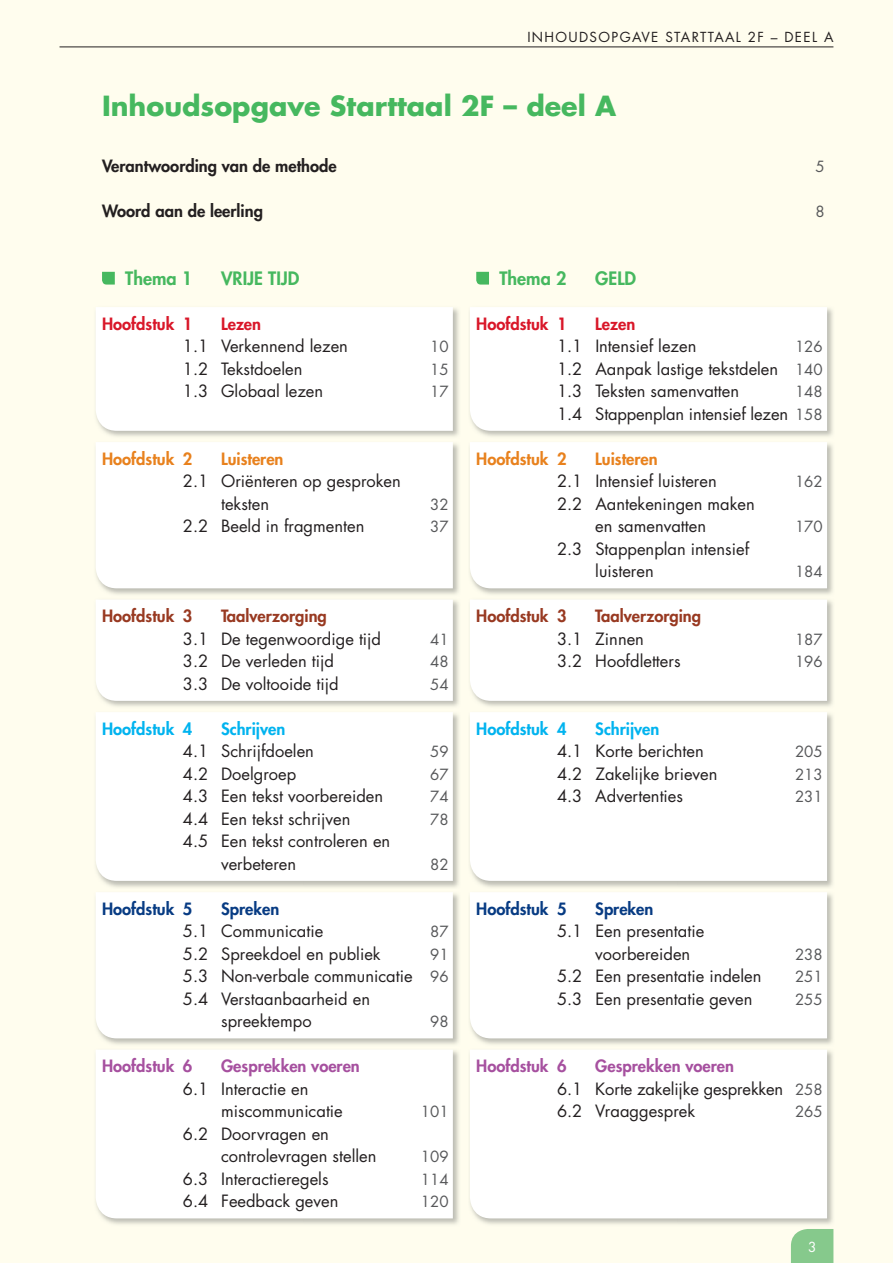
<style>
.page{position:relative;width:893px;height:1263px;background:#fffdee}
.page>*{position:absolute;margin:0;border:0;box-sizing:border-box;transform-origin:0 0}
.t1{font:700 27px "Futura Std";color:#46b85f}
.t2{font:800 18px "Futura Std";color:#46b85f}
.t3{font:16.5px/22.5px "Futura Std";color:#231f20}
.t4{font:800 16.5px "Futura Std";color:#983921}
.t5{font:800 16.5px "Futura Std";color:#231f20}
.t6{font:800 16.5px "Futura Std";color:#e8811d}
.t7{font:800 16.5px "Futura Std";color:#00b3ef}
.t8{font:800 16.5px "Futura Std";color:#a6509f}
.t9{font:800 16.5px "Futura Std";color:#073b83}
.t10{font:800 16.5px "Futura Std";color:#d91729}
.t11{font:15px "Futura Std";color:#57585a}
.t12{font:13.5px "Futura Std";letter-spacing:.1em;color:#231f20}
.t13{font:13.5px "Futura Std";color:#fff}
.s1{font-size:15px;color:#57585a}
.s2{font-weight:800;color:#a6509f}
</style>
<div class="page">
<img style="left:103px;top:308px;width:356px;height:287px">
<div style="left:96px;top:307px;width:357px;height:124px;background:#fff"></div>
<div style="left:96px;top:442px;width:357px;height:146px;background:#fff"></div>
<img style="left:103px;top:600px;width:356px;height:445px">
<div style="left:96px;top:712px;width:357px;height:169px;background:#fff"></div>
<div style="left:96px;top:892px;width:357px;height:146px;background:#fff"></div>
<img style="left:103px;top:1050px;width:356px;height:175px">
<div style="left:96px;top:1050px;width:357px;height:168px;background:#fff"></div>
<img style="left:469px;top:308px;width:364px;height:287px">
<div style="left:470px;top:307px;width:357px;height:124px;background:#fff"></div>
<div style="left:470px;top:442px;width:357px;height:146px;background:#fff"></div>
<img style="left:469px;top:600px;width:364px;height:445px">
<div style="left:470px;top:712px;width:357px;height:169px;background:#fff"></div>
<div style="left:470px;top:892px;width:357px;height:146px;background:#fff"></div>
<img style="left:469px;top:1050px;width:364px;height:175px">
<div style="left:470px;top:1050px;width:357px;height:168px;background:#fff"></div>
<div style="left:96px;top:600px;width:357px;height:101px;background:#fff"></div>
<div style="left:470px;top:600px;width:357px;height:101px;background:#fff"></div>
<svg style="left:102px;top:272px;width:13px;height:13px"></svg>
<svg style="left:476px;top:272px;width:13px;height:13px"></svg>
<svg style="left:791px;top:1229px;width:42px;height:34px"></svg>
<hr style="left:60px;top:47px;width:773px;height:1px;background:#231f20">
<p class="t12" style="left:527px;top:29px;width:308px">INHOUDSOPGAVE STARTTAAL 2F – DEEL A</p>
<h1 class="t1" style="left:102px;top:88px;width:516px">Inhoudsopgave Starttaal 2F – deel A</h1>
<p class="t5" style="left:102px;top:155px;width:236px">Verantwoording van de methode</p>
<p class="t11" style="left:815px;top:157px;width:11px">5</p>
<p class="t5" style="left:102px;top:200px;width:162px">Woord aan de leerling</p>
<p class="t11" style="left:815px;top:202px;width:11px">8</p>
<p class="t2" style="left:125px;top:266px;width:69px">Thema 1</p>
<p class="t2" style="left:221px;top:266px;width:80px">VRIJE TIJD</p>
<p class="t10" style="left:102px;top:313px;width:92px">Hoofdstuk 1</p>
<p class="t10" style="left:221px;top:313px;width:42px">Lezen</p>
<p class="t3" style="left:183px;top:335px;width:167px">1.1 Verkennend lezen</p>
<p class="t11" style="left:430px;top:337px;width:20px">10</p>
<p class="t3" style="left:183px;top:357px;width:121px">1.2 Tekstdoelen</p>
<p class="t11" style="left:430px;top:359px;width:20px">15</p>
<p class="t3" style="left:183px;top:380px;width:142px">1.3 Globaal lezen</p>
<p class="t11" style="left:430px;top:382px;width:20px">17</p>
<p class="t6" style="left:102px;top:448px;width:92px">Hoofdstuk 2</p>
<p class="t6" style="left:221px;top:448px;width:64px">Luisteren</p>
<p class="t3" style="left:221px;top:470px;width:181px;text-indent:-38px">2.1 Oriënteren op gesproken teksten</p>
<p class="t11" style="left:430px;top:494px;width:20px">32</p>
<p class="t3" style="left:183px;top:515px;width:183px">2.2 Beeld in fragmenten</p>
<p class="t11" style="left:430px;top:517px;width:20px">37</p>
<p class="t4" style="left:102px;top:605px;width:92px">Hoofdstuk 3</p>
<p class="t4" style="left:221px;top:605px;width:107px">Taalverzorging</p>
<p class="t3" style="left:183px;top:627px;width:200px">3.1 De tegenwoordige tijd</p>
<p class="t11" style="left:430px;top:629px;width:20px">41</p>
<p class="t3" style="left:183px;top:650px;width:153px">3.2 De verleden tijd</p>
<p class="t11" style="left:430px;top:652px;width:20px">48</p>
<p class="t3" style="left:183px;top:672px;width:157px">3.3 De voltooide tijd</p>
<p class="t11" style="left:430px;top:674px;width:20px">54</p>
<p class="t7" style="left:102px;top:718px;width:92px">Hoofdstuk 4</p>
<p class="t7" style="left:221px;top:718px;width:66px">Schrijven</p>
<p class="t3" style="left:183px;top:740px;width:133px">4.1 Schrijfdoelen</p>
<p class="t11" style="left:430px;top:742px;width:20px">59</p>
<p class="t3" style="left:183px;top:762px;width:115px">4.2 Doelgroep</p>
<p class="t11" style="left:430px;top:764px;width:20px">67</p>
<p class="t3" style="left:183px;top:785px;width:202px">4.3 Een tekst voorbereiden</p>
<p class="t11" style="left:430px;top:787px;width:20px">74</p>
<p class="t3" style="left:183px;top:807px;width:169px">4.4 Een tekst schrijven</p>
<p class="t11" style="left:430px;top:809px;width:20px">78</p>
<p class="t3" style="left:221px;top:830px;width:171px;text-indent:-38px">4.5 Een tekst controleren en verbeteren</p>
<p class="t11" style="left:430px;top:854px;width:20px">82</p>
<p class="t9" style="left:102px;top:898px;width:92px">Hoofdstuk 5</p>
<p class="t9" style="left:221px;top:898px;width:60px">Spreken</p>
<p class="t3" style="left:183px;top:920px;width:142px">5.1 Communicatie</p>
<p class="t11" style="left:430px;top:922px;width:20px">87</p>
<p class="t3" style="left:183px;top:942px;width:199px">5.2 Spreekdoel en publiek</p>
<p class="t11" style="left:430px;top:944px;width:20px">91</p>
<p class="t3" style="left:183px;top:965px;width:267px">5.3 Non-verbale communicatie <span class="s1">96</span></p>
<p class="t3" style="left:183px;top:987px;width:189px">5.4 Verstaanbaarheid en</p>
<p class="t3" style="left:221px;top:1010px;width:92px">spreektempo</p>
<p class="t11" style="left:430px;top:1012px;width:20px">98</p>
<p class="t8" style="left:102px;top:1055px;width:92px">Hoofdstuk 6</p>
<p class="t8" style="left:221px;top:1055px;width:140px">Gesprekken voeren</p>
<p class="t3" style="left:221px;top:1077px;width:123px;text-indent:-38px">6.1 Interactie en miscommunicatie</p>
<p class="t11" style="left:421px;top:1102px;width:29px">101</p>
<p class="t3" style="left:221px;top:1122px;width:157px;text-indent:-38px">6.2 Doorvragen en controlevragen stellen</p>
<p class="t11" style="left:421px;top:1147px;width:29px">109</p>
<p class="t3" style="left:183px;top:1167px;width:147px">6.3 Interactieregels</p>
<p class="t11" style="left:421px;top:1169px;width:29px">114</p>
<p class="t3" style="left:183px;top:1190px;width:157px">6.4 Feedback geven</p>
<p class="t11" style="left:421px;top:1192px;width:29px">120</p>
<p class="t2" style="left:499px;top:266px;width:69px">Thema 2</p>
<p class="t2" style="left:595px;top:266px;width:42px">GELD</p>
<p class="t10" style="left:476px;top:313px;width:92px">Hoofdstuk 1</p>
<p class="t10" style="left:595px;top:313px;width:42px">Lezen</p>
<p class="t3" style="left:557px;top:335px;width:141px">1.1 Intensief lezen</p>
<p class="t11" style="left:795px;top:337px;width:29px">126</p>
<p class="t3" style="left:557px;top:357px;width:267px">1.2 Aanpak lastige tekstdelen <span class="s1">140<br></span>1.3 Teksten samenvatten</p>
<p class="t11" style="left:795px;top:382px;width:29px">148</p>
<p class="t3" style="left:557px;top:402px;width:267px">1.4 Stappenplan intensief lezen <span class="s1">158</span></p>
<p class="t6" style="left:476px;top:448px;width:92px">Hoofdstuk 2</p>
<p class="t6" style="left:595px;top:448px;width:64px">Luisteren</p>
<p class="t3" style="left:557px;top:470px;width:161px">2.1 Intensief luisteren</p>
<p class="t11" style="left:795px;top:472px;width:29px">162</p>
<p class="t3" style="left:595px;top:492px;width:161px;text-indent:-38px">2.2 Aantekeningen maken en samenvatten</p>
<p class="t11" style="left:795px;top:517px;width:29px">170</p>
<p class="t3" style="left:595px;top:537px;width:155px;text-indent:-38px">2.3 Stappenplan intensief luisteren</p>
<p class="t11" style="left:795px;top:562px;width:29px">184</p>
<p class="t4" style="left:476px;top:605px;width:92px">Hoofdstuk 3</p>
<p class="t4" style="left:595px;top:605px;width:107px">Taalverzorging</p>
<p class="t3" style="left:557px;top:627px;width:88px">3.1 Zinnen</p>
<p class="t11" style="left:795px;top:629px;width:29px">187</p>
<p class="t3" style="left:557px;top:650px;width:125px">3.2 Hoofdletters</p>
<p class="t11" style="left:795px;top:652px;width:29px">196</p>
<p class="t7" style="left:476px;top:718px;width:92px">Hoofdstuk 4</p>
<p class="t7" style="left:595px;top:718px;width:66px">Schrijven</p>
<p class="t3" style="left:557px;top:740px;width:148px">4.1 Korte berichten</p>
<p class="t11" style="left:795px;top:742px;width:29px">205</p>
<p class="t3" style="left:557px;top:762px;width:162px">4.2 Zakelijke brieven</p>
<p class="t11" style="left:795px;top:764px;width:29px">213</p>
<p class="t3" style="left:557px;top:785px;width:128px">4.3 Advertenties</p>
<p class="t11" style="left:795px;top:787px;width:29px">231</p>
<p class="t9" style="left:476px;top:898px;width:92px">Hoofdstuk 5</p>
<p class="t9" style="left:595px;top:898px;width:60px">Spreken</p>
<p class="t3" style="left:595px;top:920px;width:110px;text-indent:-38px">5.1 Een presentatie voorbereiden</p>
<p class="t11" style="left:795px;top:944px;width:29px">238</p>
<p class="t3" style="left:557px;top:965px;width:206px">5.2 Een presentatie indelen</p>
<p class="t11" style="left:795px;top:967px;width:29px">251</p>
<p class="t3" style="left:557px;top:987px;width:197px">5.3 Een presentatie geven</p>
<p class="t11" style="left:795px;top:989px;width:29px">255</p>
<p class="t8" style="left:476px;top:1055px;width:92px">Hoofdstuk 6</p>
<p class="t3" style="left:557px;top:1055px;width:267px;text-indent:38px"><span class="s2">Gesprekken voeren<br></span>6.1 Korte zakelijke gesprekken <span class="s1">258<br></span>6.2 Vraaggesprek</p>
<p class="t11" style="left:795px;top:1102px;width:29px">265</p>
<p class="t13" style="left:808px;top:1238px;width:10px">3</p>
</div>
